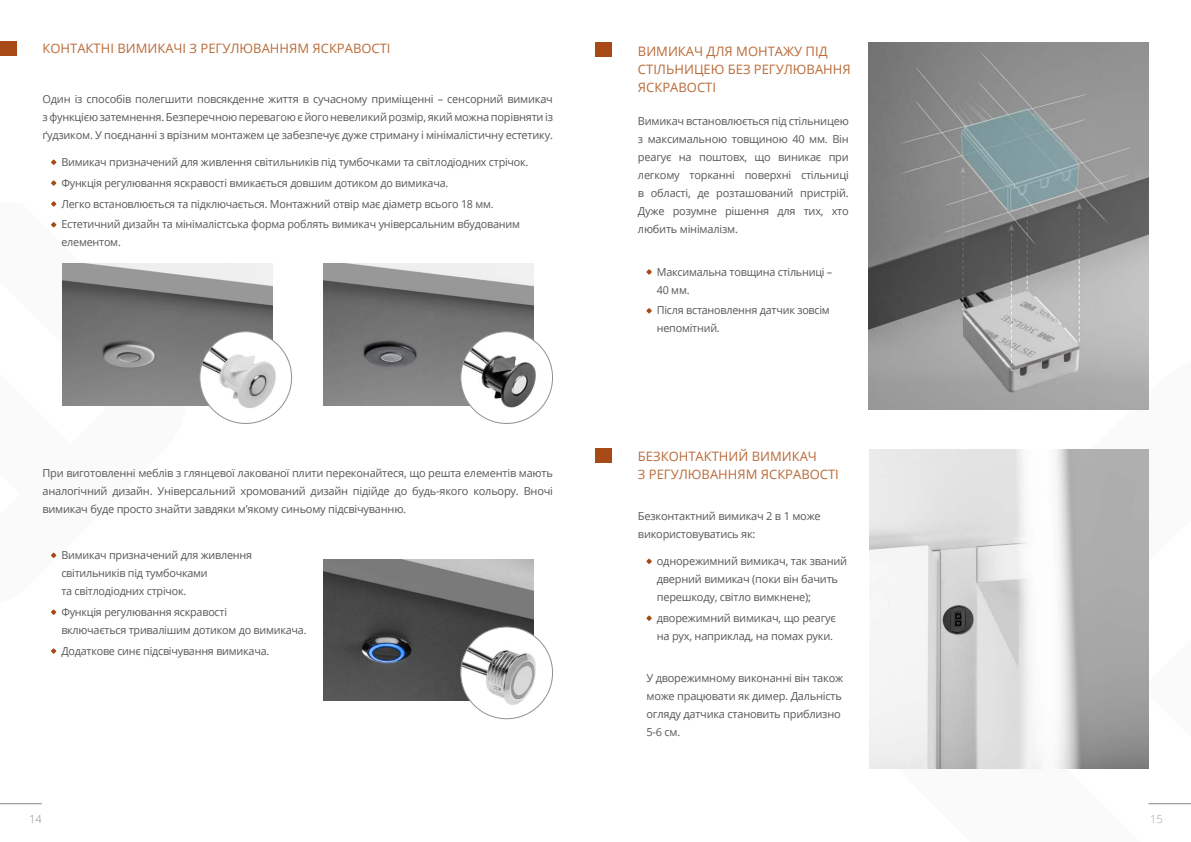
<style>
.page{position:relative;width:1191px;height:842px;background:#fff}
.page>*{position:absolute;margin:0;border:0;box-sizing:border-box;transform-origin:0 0}
.t1{font:13px/18px "Open Sans";color:#b96b39}
.t2{font:11px/18px "Open Sans";letter-spacing:-.02em;color:#575756}
.t3{font:300 11px "Open Sans";color:#878787}
.t4{font:300 11px "Open Sans";color:#a1a1a1}
</style>
<div class="page">
<svg style="left:1142px;top:352px;width:49px;height:453px"></svg>
<hr style="left:0;top:803px;width:42px;height:1px;background:#878787">
<hr style="left:1148px;top:803px;width:43px;height:1px;background:#878787">
<svg style="left:646px;top:559px;width:6px;height:5px"></svg>
<svg style="left:646px;top:615px;width:6px;height:6px"></svg>
<div style="left:595px;top:448px;width:17px;height:14px;background:#a84a16"></div>
<svg style="left:51px;top:159px;width:5px;height:6px"></svg>
<svg style="left:51px;top:180px;width:5px;height:6px"></svg>
<svg style="left:51px;top:201px;width:5px;height:6px"></svg>
<svg style="left:51px;top:222px;width:5px;height:5px"></svg>
<svg style="left:51px;top:553px;width:5px;height:5px"></svg>
<svg style="left:51px;top:609px;width:5px;height:6px"></svg>
<svg style="left:51px;top:648px;width:5px;height:6px"></svg>
<svg style="left:646px;top:269px;width:6px;height:6px"></svg>
<svg style="left:646px;top:308px;width:6px;height:6px"></svg>
<div style="left:595px;top:42px;width:17px;height:14px;background:#a84a16"></div>
<div style="left:0;top:41px;width:16px;height:15px;background:#a84a16"></div>
<img style="left:62px;top:264px;width:211px;height:142px">
<img style="left:323px;top:264px;width:210px;height:142px">
<img style="left:868px;top:43px;width:280px;height:367px">
<img style="left:869px;top:449px;width:279px;height:319px">
<img style="left:323px;top:559px;width:210px;height:142px">
<img style="left:200px;top:332px;width:91px;height:89px">
<img style="left:461px;top:332px;width:89px;height:85px">
<svg style="left:461px;top:627px;width:91px;height:92px"></svg>
<img style="left:461px;top:632px;width:88px;height:81px">
<p class="t1" style="left:43px;top:39px;width:349px">КОНТАКТНІ ВИМИКАЧІ З РЕГУЛЮВАННЯМ ЯСКРАВОСТІ</p>
<p class="t1" style="left:638px;top:42px;width:214px">ВИМИКАЧ ДЛЯ МОНТАЖУ ПІД<br>СТІЛЬНИЦЕЮ БЕЗ РЕГУЛЮВАННЯ<br>ЯСКРАВОСТІ</p>
<p class="t2" style="left:43px;top:90px;width:512px;text-align:justify">Один із способів полегшити повсякденне життя в сучасному приміщенні – сенсорний вимикач з функцією затемнення. Безперечною перевагою є його невеликий розмір, який можна порівняти із ґудзиком. У поєднанні з врізним монтажем це забезпечує дуже стриману і мінімалістичну естетику.</p>
<p class="t2" style="left:61px;top:151px;width:468px;line-height:20.8px">Вимикач призначений для живлення світильників під тумбочками та світлодіодних стрічок.<br>Функція регулювання яскравості вмикається довшим дотиком до вимикача.<br>Легко встановлюється та підключається. Монтажний отвір має діаметр всього 18 мм.<br>Естетичний дизайн та мінімалістська форма роблять вимикач універсальним вбудованим</p>
<p class="t2" style="left:61px;top:233px;width:61px">елементом.</p>
<p class="t2" style="left:42px;top:463px;width:512px;text-align:justify">При виготовленні меблів з глянцевої лакованої плити переконайтеся, що решта елементів мають аналогічний дизайн. Універсальний хромований дизайн підійде до будь-якого кольору. Вночі вимикач буде просто знайти завдяки м’якому синьому підсвічуванню.</p>
<p class="t2" style="left:61px;top:546px;width:192px">Вимикач призначений для живлення світильників під тумбочками<br>та світлодіодних стрічок.</p>
<p class="t2" style="left:61px;top:603px;width:247px">Функція регулювання яскравості<br>включається тривалішим дотиком до вимикача.</p>
<p class="t2" style="left:61px;top:641px;width:209px">Додаткове синє підсвічування вимикача.</p>
<p class="t2" style="left:638px;top:112px;width:212px;text-align:justify">Вимикач встановлюється під стільницею з максимальною товщиною 40 мм. Він реагує на поштовх, що виникає при легкому торканні поверхні стільниці в області, де розташований пристрій.<br>Дуже розумне рішення для тих, хто любить мінімалізм.</p>
<p class="t2" style="left:657px;top:262px;width:177px">Максимальна товщина стільниці –<br>40 мм.</p>
<p class="t2" style="left:657px;top:301px;width:175px">Після встановлення датчик зовсім непомітний.</p>
<p class="t1" style="left:638px;top:447px;width:202px">БЕЗКОНТАКТНИЙ ВИМИКАЧ<br>З РЕГУЛЮВАННЯМ ЯСКРАВОСТІ</p>
<p class="t2" style="left:638px;top:507px;width:184px">Безконтактний вимикач 2 в 1 може використовуватись як:</p>
<p class="t2" style="left:657px;top:552px;width:192px">однорежимний вимикач, так званий дверний вимикач (поки він бачить перешкоду, світло вимкнене);</p>
<p class="t2" style="left:657px;top:608px;width:181px">дворежимний вимикач, що реагує на рух, наприклад, на помах руки.</p>
<p class="t2" style="left:646px;top:668px;width:198px">У дворежимному виконанні він також може працювати як димер. Дальність огляду датчика становить приблизно<br>5-6 см.</p>
<p class="t3" style="left:29px;top:811px;width:14px">14</p>
<p class="t4" style="left:1150px;top:811px;width:14px">15</p>
</div>
